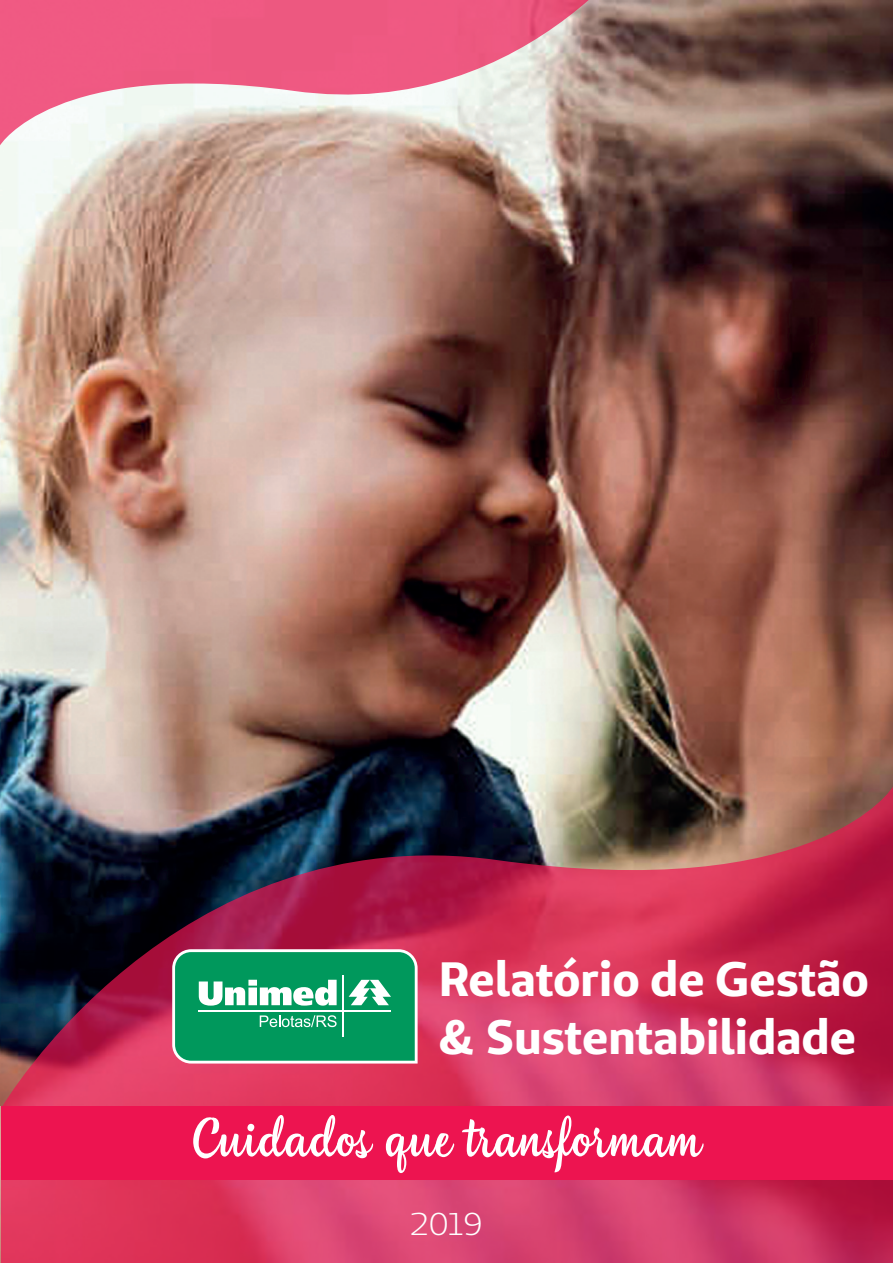
<style>
.page{position:relative;width:893px;height:1263px;background:#fff}
.page>*{position:absolute;margin:0;border:0;box-sizing:border-box;transform-origin:0 0}
.t1{font:56.1px "Unimed Brush";color:#fff}
.t2{font:700 48.15px/57.8px "Unimed Sans";color:#fff}
.t3{font:31.5px "Unimed Sans";color:#fff}
</style>
<div class="page">
<svg style="left:2px;top:1180px;width:891px;height:83px;background:#d63a65"></svg>
<img style="left:0;top:0;width:893px;height:1106px">
<div style="left:2px;top:1107px;width:891px;height:73px;background:#ed1450"></div>
<img style="left:2px;top:787px;width:891px;height:320px">
<svg style="left:0;top:0;width:662px;height:145px;background:#df8e9e"></svg>
<svg style="left:172px;top:949px;width:246px;height:114px"></svg>
<p class="t2" style="left:438px;top:949px;width:432px">Relatório de Gestão &amp; Sustentabilidade</p>
<p class="t1" style="left:191px;top:1103px;width:512px">Cuidados que transformam</p>
<p class="t3" style="left:410px;top:1204px;width:74px">2019</p>
</div>
